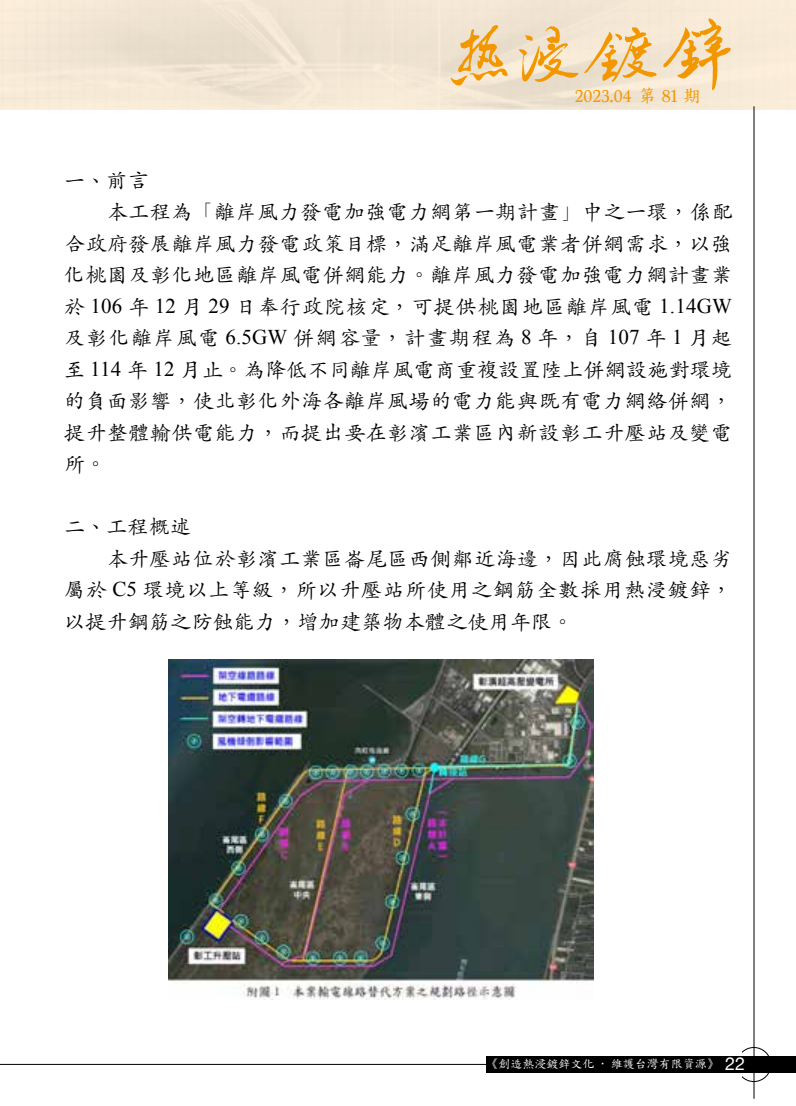
<style>
.page{position:relative;width:796px;height:1106px;background:#fff}
.page>*{position:absolute;margin:0;border:0;box-sizing:border-box;transform-origin:0 0}
.t1{font:21px "ST Kaiti TC";letter-spacing:.025em;color:#000}
.t2{font:21px "ST Kaiti TC";letter-spacing:.05em;color:#000}
.t3{font:21px "ST Kaiti TC";letter-spacing:.07em;color:#000}
.t4{font:18px "Marion";color:#f39700}
.t5{font:12px "DF Kai Shu SB Estd BF";color:#fff}
.s1{font-family:"Times New Roman"}
.s2{font-family:"Helvetica Neue";font-size:18px}
</style>
<div class="page">
<hr style="left:0;top:110px;width:795px;height:1px;background:#fef1dd">
<img style="left:0;top:0;width:795px;height:110px">
<img style="left:168px;top:659px;width:425px;height:340px">
<div style="left:736px;top:1047px;width:34px;height:34px;border:1px solid #000;border-radius:50%"></div>
<div style="left:729px;top:1051px;width:12px;height:25px;background:#fff"></div>
<hr style="left:0;top:1064px;width:486px;height:1px;background:#000">
<div style="left:486px;top:1056px;width:309px;height:16px;background:#000"></div>
<hr style="left:753px;top:106px;width:1px;height:992px;background:#000">
<svg style="left:450px;top:18px;width:280px;height:86px"></svg>
<p class="t4" style="left:574px;top:85px;width:58px">2023.04</p>
<p class="t4" style="left:661px;top:85px;width:18px">81</p>
<p class="t1" style="left:64px;top:167px;width:86px">一︑前言</p>
<p class="t1" style="left:106px;top:198px;width:627px">本工程為「離岸風力發電加強電力網第一期計畫」中之一環，係配</p>
<p class="t1" style="left:64px;top:230px;width:669px">合政府發展離岸風力發電政策目標，滿足離岸風電業者併網需求，以強</p>
<p class="t1" style="left:64px;top:261px;width:669px">化桃園及彰化地區離岸風電併網能力︒離岸風力發電加強電力網計畫業</p>
<p class="t2" style="left:64px;top:293px;width:669px">於 <span class="s1">106</span> 年 <span class="s1">12</span> 月 <span class="s1">29</span> 日奉行政院核定，可提供桃園地區離岸風電 <span class="s1">1.14GW</span></p>
<p class="t3" style="left:64px;top:324px;width:669px">及彰化離岸風電 <span class="s1">6.5GW</span> 併網容量，計畫期程為 <span class="s1">8</span> 年，自 <span class="s1">107</span> 年 <span class="s1">1</span> 月起</p>
<p class="t1" style="left:64px;top:356px;width:669px">至 <span class="s1">114</span> 年 <span class="s1">12</span> 月止︒為降低不同離岸風電商重複設置陸上併網設施對環境</p>
<p class="t1" style="left:64px;top:387px;width:669px">的負面影響，使北彰化外海各離岸風場的電力能與既有電力網絡併網，</p>
<p class="t1" style="left:64px;top:419px;width:669px">提升整體輸供電能力，而提出要在彰濱工業區內新設彰工升壓站及變電</p>
<p class="t1" style="left:64px;top:450px;width:44px">所︒</p>
<p class="t1" style="left:64px;top:513px;width:129px">二︑工程概述</p>
<p class="t1" style="left:106px;top:545px;width:627px">本升壓站位於彰濱工業區崙尾區西側鄰近海邊，因此腐蝕環境惡劣</p>
<p class="t1" style="left:64px;top:576px;width:669px">屬於 <span class="s1">C5</span> 環境以上等級，所以升壓站所使用之鋼筋全數採用熱浸鍍鋅，</p>
<p class="t1" style="left:64px;top:608px;width:510px">以提升鋼筋之防蝕能力，增加建築物本體之使用年限︒</p>
<p class="t5" style="left:486px;top:1057px;width:260px">《創造熱浸鍍鋅文化．維護台灣有限資源》 <span class="s2">22</span></p>
</div>
